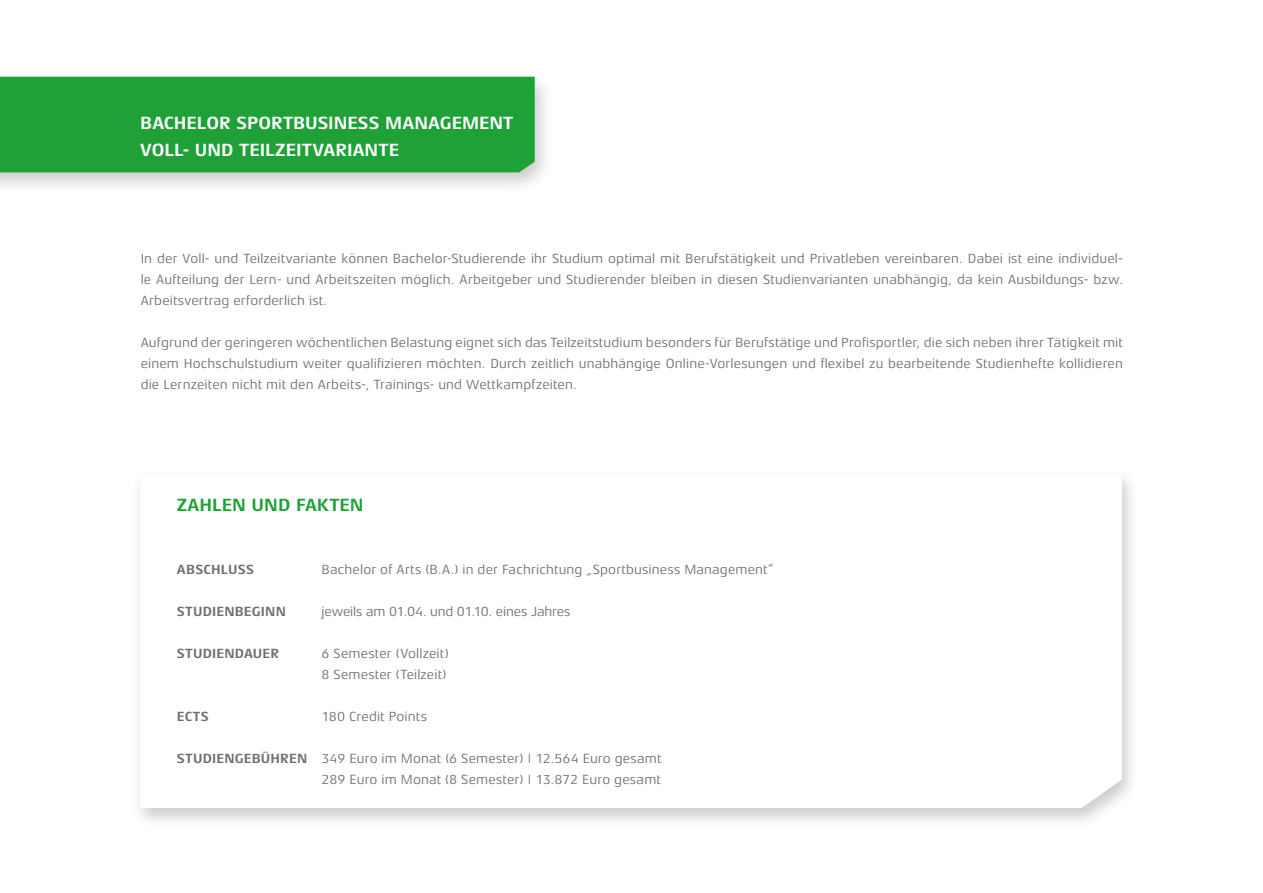
<style>
.page{position:relative;width:1263px;height:893px;background:#fff}
.page>*{position:absolute;margin:0;border:0;box-sizing:border-box;transform-origin:0 0}
.t1{font:700 18px/27px "Aeonis LT Pro";color:#fff}
.t2{font:700 18px "Aeonis LT Pro";color:#1fa138}
.t3{font:13.5px/21px "Aeonis LT Pro";letter-spacing:.01em;color:#706f6f;text-align:justify}
.t4{font:700 13.5px "Aeonis LT Pro";letter-spacing:.01em;color:#706f6f}
.t5{font:13.5px "Aeonis LT Pro";letter-spacing:-.01em;color:#706f6f}
.s1{font-weight:700}
</style>
<div class="page">
<div style="left:131px;top:469px;width:1008px;height:360px;background:#000;opacity:.2"></div>
<svg style="left:140px;top:474px;width:982px;height:334px"></svg>
<div style="left:0;top:71px;width:553px;height:124px;background:#000;opacity:.2"></div>
<div style="left:0;top:77px;width:535px;height:95px;background:#1fa138"></div>
<h1 class="t1" style="left:140px;top:109px;width:375px">BACHELOR SPORTBUSINESS MANAGEMENT<br>VOLL- UND TEILZEITVARIANTE</h1>
<p class="t3" style="left:141px;top:248px;width:984px">In der Voll- und Teilzeitvariante können Bachelor-Studierende ihr Studium optimal mit Berufstätigkeit und Privatleben vereinbaren. Dabei ist eine individuel&shy;le Aufteilung der Lern- und Arbeitszeiten möglich. Arbeitgeber und Studierender bleiben in diesen Studienvarianten unabhängig, da kein Ausbildungs- bzw.<br>Arbeitsvertrag erforderlich ist.</p>
<p class="t3" style="left:141px;top:332px;width:984px">Aufgrund der geringeren wöchentlichen Belastung eignet sich das Teilzeitstudium besonders für Berufstätige und Profisportler, die sich neben ihrer Tätigkeit mit einem Hochschulstudium weiter qualifizieren möchten. Durch zeitlich unabhängige Online-Vorlesungen und flexibel zu bearbeitende Studienhefte kollidieren die Lernzeiten nicht mit den Arbeits-, Trainings- und Wettkampfzeiten.</p>
<h1 class="t2" style="left:177px;top:495px;width:188px">ZAHLEN UND FAKTEN</h1>
<p class="t4" style="left:177px;top:562px;width:79px">ABSCHLUSS</p>
<p class="t3" style="left:322px;top:559px;width:454px">Bachelor of Arts (B.A.) in der Fachrichtung „Sportbusiness Management“</p>
<p class="t4" style="left:177px;top:604px;width:111px">STUDIENBEGINN</p>
<p class="t5" style="left:322px;top:604px;width:251px">jeweils am 01.04. und 01.10. eines Jahres</p>
<p class="t4" style="left:177px;top:646px;width:104px">STUDIENDAUER</p>
<p class="t3" style="left:322px;top:643px;width:129px">6 Semester (Vollzeit)<br>8 Semester (Teilzeit)</p>
<p class="t4" style="left:177px;top:709px;width:33px">ECTS</p>
<p class="t3" style="left:322px;top:706px;width:107px">180 Credit Points</p>
<p class="t3" style="left:177px;top:748px;width:486px;text-align:right"><span class="s1">STUDIENGEBÜHREN</span> 349 Euro im Monat (6 Semester) | 12.564 Euro gesamt<br>289 Euro im Monat (8 Semester) | 13.872 Euro gesamt</p>
</div>
